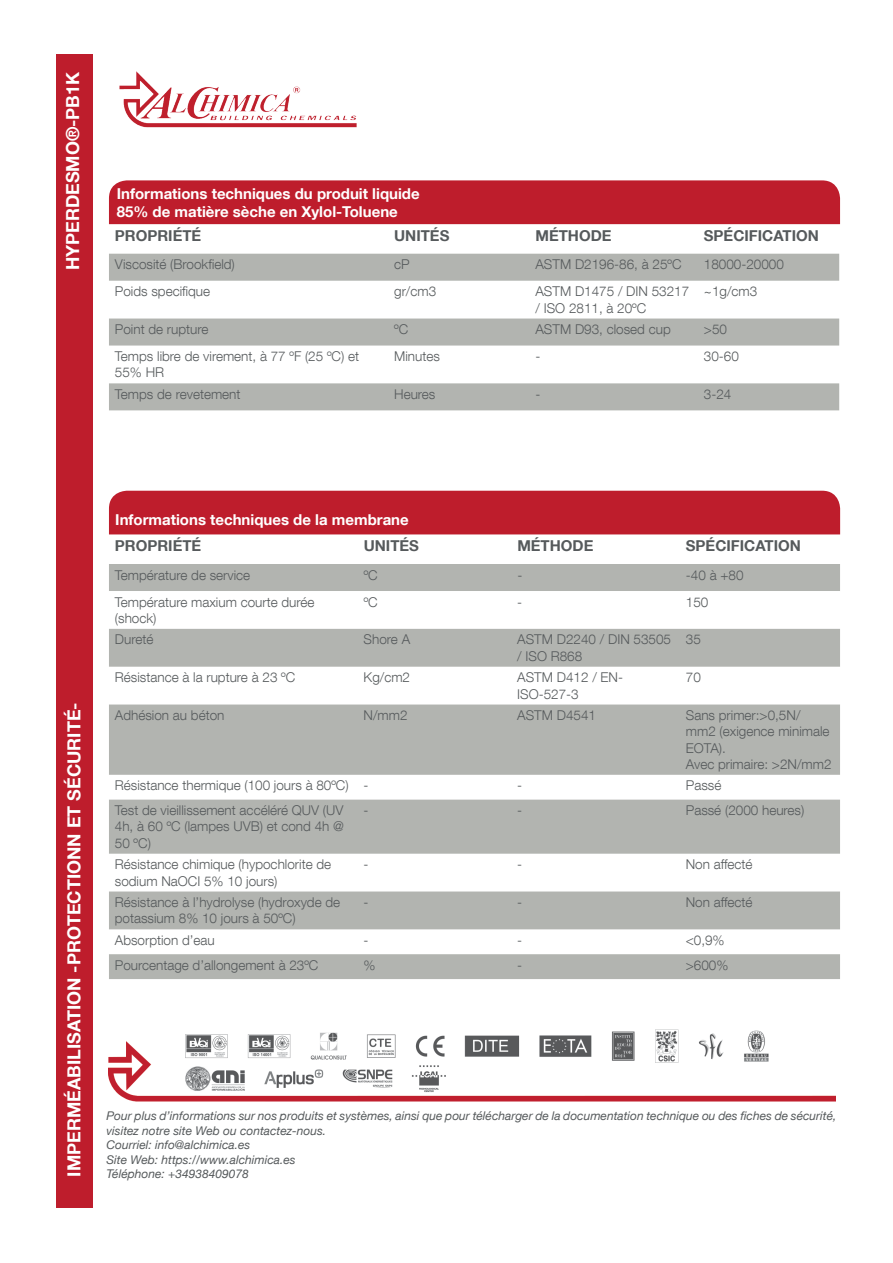
<style>
.page{position:relative;width:893px;height:1263px;background:#fff}
.page>*{position:absolute;margin:0;border:0;box-sizing:border-box;transform-origin:0 0}
.t1{font:700 18px "Helvetica Neue LT Com";color:#fff}
.t2{font:700 15px/18px "Helvetica Neue LT Com";color:#fff}
.t3{font:700 15px "Helvetica Neue LT Com";color:#565a5c}
.t4{font:300 13.5px/16.2px "Helvetica Neue LT Com";color:#565a5c}
.t5{font:italic 12px/14.4px "Helvetica Neue LT Com";color:#565a5c}
</style>
<div class="page">
<div style="left:56px;top:55px;width:36px;height:1153px;background:#be1d2c"></div>
<img style="left:119px;top:71px;width:238px;height:57px">
<img style="left:108px;top:1029px;width:728px;height:73px">
<svg style="left:109px;top:254px;width:730px;height:156px"></svg>
<div style="left:109px;top:180px;width:731px;height:44px;background:#be1d2c"></div>
<svg style="left:109px;top:564px;width:731px;height:415px;fill:#b2b4b0"></svg>
<div style="left:109px;top:491px;width:731px;height:43px;background:#be1d2c"></div>
<h1 class="t1" style="left:61px;top:270px;width:200px;rotate:-90deg">HYPERDESMO®-PB1K</h1>
<p class="t2" style="left:117px;top:184px;width:304px">Informations techniques du produit liquide<br>85% de matière sèche en Xylol-Toluene</p>
<p class="t3" style="left:115px;top:226px;width:88px">PROPRIÉTÉ</p>
<p class="t3" style="left:394px;top:226px;width:57px">UNITÉS</p>
<p class="t3" style="left:535px;top:226px;width:78px">MÉTHODE</p>
<p class="t3" style="left:704px;top:226px;width:116px">SPÉCIFICATION</p>
<p class="t4" style="left:115px;top:256px;width:121px">Viscosité (Brookfield)</p>
<p class="t4" style="left:394px;top:256px;width:17px">cP</p>
<p class="t4" style="left:535px;top:256px;width:148px">ASTM D2196-86, à 25ºC</p>
<p class="t4" style="left:704px;top:256px;width:82px">18000-20000</p>
<p class="t4" style="left:115px;top:283px;width:97px">Poids specifique</p>
<p class="t4" style="left:394px;top:283px;width:44px">gr/cm3</p>
<p class="t4" style="left:535px;top:283px;width:155px">ASTM D1475 / DIN 53217 / ISO 2811, à 20ºC</p>
<p class="t4" style="left:704px;top:283px;width:55px">~1g/cm3</p>
<p class="t4" style="left:115px;top:321px;width:95px">Point de rupture</p>
<p class="t4" style="left:394px;top:321px;width:16px">ºC</p>
<p class="t4" style="left:535px;top:321px;width:137px">ASTM D93, closed cup</p>
<p class="t4" style="left:704px;top:321px;width:25px">&gt;50</p>
<p class="t4" style="left:115px;top:348px;width:246px">Temps libre de virement, à 77 ºF (25 ºC) et<br>55% HR</p>
<p class="t4" style="left:394px;top:348px;width:47px">Minutes</p>
<p class="t4" style="left:535px;top:348px;width:6px">-</p>
<p class="t4" style="left:704px;top:348px;width:37px">30-60</p>
<p class="t4" style="left:115px;top:386px;width:127px">Temps de revetement</p>
<p class="t4" style="left:394px;top:386px;width:43px">Heures</p>
<p class="t4" style="left:535px;top:386px;width:6px">-</p>
<p class="t4" style="left:704px;top:386px;width:29px">3-24</p>
<h1 class="t1" style="left:63px;top:1177px;width:476px;rotate:-90deg">IMPERMÉABILISATION -PROTECTIONN ET SÉCURITÉ-</h1>
<p class="t2" style="left:115px;top:510px;width:295px">Informations techniques de la membrane</p>
<p class="t3" style="left:115px;top:536px;width:88px">PROPRIÉTÉ</p>
<p class="t3" style="left:364px;top:536px;width:57px">UNITÉS</p>
<p class="t3" style="left:517px;top:536px;width:78px">MÉTHODE</p>
<p class="t3" style="left:686px;top:536px;width:116px">SPÉCIFICATION</p>
<p class="t4" style="left:115px;top:566px;width:137px">Température de service</p>
<p class="t4" style="left:364px;top:566px;width:16px">ºC</p>
<p class="t4" style="left:517px;top:566px;width:6px">-</p>
<p class="t4" style="left:686px;top:566px;width:59px">-40 à +80</p>
<p class="t4" style="left:115px;top:593px;width:201px">Température maxium courte durée (shock)</p>
<p class="t4" style="left:364px;top:593px;width:16px">ºC</p>
<p class="t4" style="left:517px;top:593px;width:6px">-</p>
<p class="t4" style="left:686px;top:593px;width:24px">150</p>
<p class="t4" style="left:115px;top:631px;width:40px">Dureté</p>
<p class="t4" style="left:364px;top:631px;width:48px">Shore A</p>
<p class="t4" style="left:517px;top:631px;width:155px">ASTM D2240 / DIN 53505 / ISO R868</p>
<p class="t4" style="left:686px;top:631px;width:17px">35</p>
<p class="t4" style="left:115px;top:669px;width:182px">Résistance à la rupture à 23 ºC</p>
<p class="t4" style="left:364px;top:669px;width:48px">Kg/cm2</p>
<p class="t4" style="left:517px;top:669px;width:107px">ASTM D412 / EN-<br>ISO-527-3</p>
<p class="t4" style="left:686px;top:669px;width:17px">70</p>
<p class="t4" style="left:115px;top:707px;width:111px">Adhésion au béton</p>
<p class="t4" style="left:364px;top:707px;width:45px">N/mm2</p>
<p class="t4" style="left:517px;top:707px;width:80px">ASTM D4541</p>
<p class="t4" style="left:686px;top:707px;width:147px">Sans primer:&gt;0,5N/ mm2 (exigence minimale<br>EOTA).<br>Avec primaire: &gt;2N/mm2</p>
<p class="t4" style="left:115px;top:777px;width:255px">Résistance thermique (100 jours à 80ºC) -</p>
<p class="t4" style="left:517px;top:777px;width:6px">-</p>
<p class="t4" style="left:686px;top:777px;width:37px">Passé</p>
<p class="t4" style="left:115px;top:802px;width:231px;text-align:justify">Test de vieillissement accéléré QUV (UV 4h, à 60 ºC (lampes UVB) et cond 4h @ 50 ºC)</p>
<p class="t4" style="left:364px;top:802px;width:6px">-</p>
<p class="t4" style="left:517px;top:802px;width:6px">-</p>
<p class="t4" style="left:686px;top:802px;width:120px">Passé (2000 heures)</p>
<p class="t4" style="left:115px;top:856px;width:218px">Résistance chimique (hypochlorite de sodium NaOCI 5% 10 jours)</p>
<p class="t4" style="left:364px;top:856px;width:6px">-</p>
<p class="t4" style="left:517px;top:856px;width:6px">-</p>
<p class="t4" style="left:686px;top:856px;width:68px">Non affecté</p>
<p class="t4" style="left:115px;top:894px;width:227px">Résistance à l’hydrolyse (hydroxyde de potassium 8% 10 jours à 50ºC)</p>
<p class="t4" style="left:364px;top:894px;width:6px">-</p>
<p class="t4" style="left:517px;top:894px;width:6px">-</p>
<p class="t4" style="left:686px;top:894px;width:68px">Non affecté</p>
<p class="t4" style="left:115px;top:932px;width:102px">Absorption d’eau</p>
<p class="t4" style="left:364px;top:932px;width:6px">-</p>
<p class="t4" style="left:517px;top:932px;width:6px">-</p>
<p class="t4" style="left:686px;top:932px;width:40px">&lt;0,9%</p>
<p class="t4" style="left:115px;top:957px;width:205px">Pourcentage d’allongement à 23ºC</p>
<p class="t4" style="left:364px;top:957px;width:14px">%</p>
<p class="t4" style="left:517px;top:957px;width:6px">-</p>
<p class="t4" style="left:686px;top:957px;width:44px">&gt;600%</p>
<p class="t5" style="left:106px;top:1109px;width:731px">Pour plus d’informations sur nos produits et systèmes, ainsi que pour télécharger de la documentation technique ou des fiches de sécurité, visitez notre site Web ou contactez-nous.<br>Courriel: info@alchimica.es<br>Site Web: https://www.alchimica.es<br>Téléphone: +34938409078</p>
</div>
